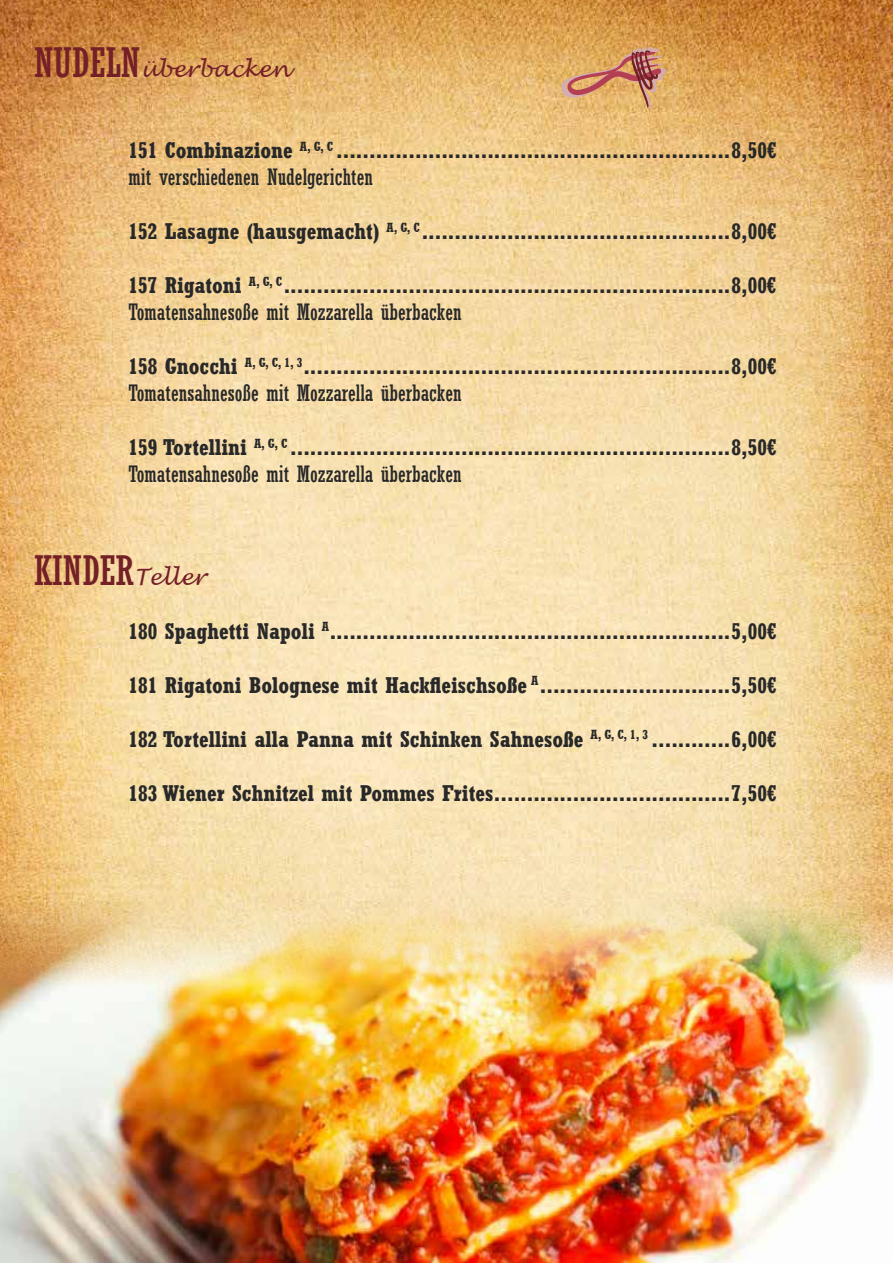
<style>
.page{position:relative;width:893px;height:1263px;background:#fff}
.page>*{position:absolute;margin:0;border:0;box-sizing:border-box;transform-origin:0 0}
.t1{font:condensed 40.5px "Rockwell";color:#742027}
.t2{font:700 condensed 22.5px/27px "Rockwell";color:#282828}
.t3{font:italic 22.5px "Lucida Handwriting";color:#742027}
.s1{font-family:"Rockwell";font-style:normal;font-stretch:condensed;font-size:40.5px}
.s2{font-weight:400}
.s3{font-family:"Lucida Handwriting";font-style:italic;font-stretch:normal;font-size:22.5px}
</style>
<div class="page">
<img style="left:0;top:0;width:893px;height:876px">
<img style="left:0;top:876px;width:893px;height:387px">
<svg style="left:557px;top:43px;width:110px;height:66px;background:#d59a65"></svg>
<p class="t3" style="left:34px;top:55px;width:257px"><span class="s1">NUDELN</span>überbacken</p>
<p class="t2" style="left:129px;top:137px;width:650px">151 Combinazione <sup>A,</sup> <sup>G,</sup> <sup>C</sup> ............................................................8,50€ <span class="s2">mit verschiedenen Nudelgerichten</span></p>
<p class="t2" style="left:129px;top:218px;width:650px">152 Lasagne (hausgemacht) <sup>A,</sup> <sup>G,</sup> <sup>C</sup> ...............................................8,00€</p>
<p class="t2" style="left:129px;top:272px;width:650px">157 Rigatoni <sup>A,</sup> <sup>G,</sup> <sup>C</sup>....................................................................8,00€<br><span class="s2">Tomatensahnesoße mit Mozzarella überbacken</span></p>
<p class="t2" style="left:129px;top:353px;width:650px">158 Gnocchi <sup>A,</sup> <sup>G,</sup> <sup>C,</sup> <sup>1,</sup> <sup>3</sup>.................................................................8,00€<br><span class="s2">Tomatensahnesoße mit Mozzarella überbacken</span></p>
<p class="t2" style="left:129px;top:434px;width:650px">159 Tortellini <sup>A,</sup> <sup>G,</sup> <sup>C</sup> ...................................................................8,50€<br><span class="s2">Tomatensahnesoße mit Mozzarella überbacken</span></p>
<h1 class="t1" style="left:34px;top:547px;width:173px">KINDER<span class="s3">Teller</span></h1>
<p class="t2" style="left:129px;top:617px;width:650px">180 Spaghetti Napoli <sup>A</sup>.............................................................5,00€</p>
<p class="t2" style="left:129px;top:671px;width:650px">181 Rigatoni Bolognese mit Hackfleischsoße <sup>A</sup>.............................5,50€</p>
<p class="t2" style="left:129px;top:725px;width:650px">182 Tortellini alla Panna mit Schinken Sahnesoße <sup>A,</sup> <sup>G,</sup> <sup>C,</sup> <sup>1,</sup> <sup>3</sup> ............6,00€</p>
<p class="t2" style="left:129px;top:779px;width:650px">183 Wiener Schnitzel mit Pommes Frites....................................7,50€</p>
</div>
